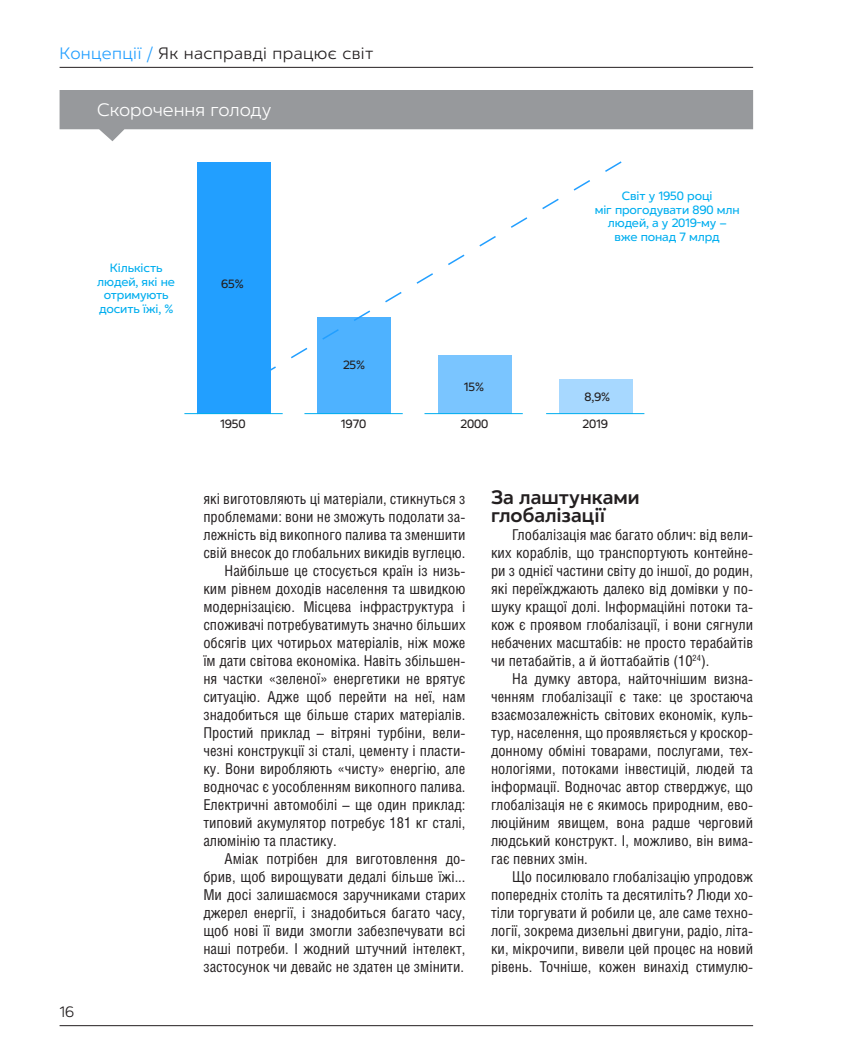
<style>
.page{position:relative;width:851px;height:1063px;background:#fff}
.page>*{position:absolute;margin:0;border:0;box-sizing:border-box;transform-origin:0 0}
.Point{font:700 19.5px/18px "Kyivstar Sans 108 700";color:#231f20}
.t1{font:18px "Kyivstar Sans 108 300";letter-spacing:-.005em;color:#fff}
.t2{font:16.5px "Kyivstar Sans 108 300";letter-spacing:.02em;color:#231f20}
.BT_UKR{font:15px/18px "Helios Cond C";color:#231f20;text-align:justify}
.t3{font:15px "Kyivstar Sans 108 300";color:#231f20}
.to_draw{font:500 12px/13.5px "Kyivstar Sans 108 500";letter-spacing:-.01em;color:#00aeef;text-align:center}
.to_draw-2{font:500 12px "Kyivstar Sans 108 500";letter-spacing:-.01em;color:#231f20}
.s1{color:#229fff}
</style>
<div class="page">
<hr style="left:60px;top:1025px;width:693px;height:1px;background:#231f20">
<hr style="left:60px;top:67px;width:693px;height:1px;background:#231f20">
<svg style="left:60px;top:90px;width:693px;height:51px"></svg>
<div style="left:558px;top:379px;width:74px;height:35px;background:#a7d8ff"></div>
<svg style="left:195px;top:161px;width:428px;height:254px"></svg>
<hr style="left:184px;top:413px;width:99px;height:1px;background:#00aeef">
<hr style="left:304px;top:413px;width:98px;height:1px;background:#00aeef">
<hr style="left:424px;top:413px;width:98px;height:1px;background:#00aeef">
<hr style="left:546px;top:413px;width:98px;height:1px;background:#00aeef">
<p class="t2" style="left:60px;top:45px;width:315px"><span class="s1">Концепції /</span> Як насправді працює світ</p>
<p class="t1" style="left:97px;top:100px;width:176px">Скорочення голоду</p>
<p class="to_draw" style="left:97px;top:262px;width:79px">Кількість людей, які не отримують досить їжі, %</p>
<p class="to_draw-2" style="left:221px;top:278px;width:24px">65%</p>
<p class="to_draw-2" style="left:343px;top:359px;width:23px">25%</p>
<p class="to_draw-2" style="left:464px;top:381px;width:22px">15%</p>
<p class="to_draw" style="left:594px;top:190px;width:146px">Світ у 1950 році<br>міг прогодувати 890 млн людей, а у 2019-му –<br>вже понад 7 млрд</p>
<p class="to_draw-2" style="left:584px;top:390px;width:27px">8,9%</p>
<p class="to_draw-2" style="left:220px;top:418px;width:27px">1950</p>
<p class="to_draw-2" style="left:341px;top:418px;width:27px">1970</p>
<p class="to_draw-2" style="left:460px;top:418px;width:29px">2000</p>
<p class="to_draw-2" style="left:582px;top:418px;width:27px">2019</p>
<p class="t3" style="left:60px;top:1004px;width:16px">16</p>
<p class="BT_UKR" style="left:203px;top:489px;width:263px">які виготовляють ці матеріали, стикнуться з проблемами: вони не зможуть подолати за&shy;лежність від викопного палива та зменшити свій внесок до глобальних викидів вуглецю.</p>
<p class="BT_UKR" style="left:203px;top:561px;width:263px;text-indent:21px">Найбільше це стосується країн із низь&shy;ким рівнем доходів населення та швидкою модернізацією. Місцева інфраструктура і споживачі потребуватимуть значно більших обсягів цих чотирьох матеріалів, ніж може їм дати світова економіка. Навіть збільшен&shy;ня частки «зеленої» енергетики не врятує ситуацію. Адже щоб перейти на неї, нам знадобиться ще більше старих матеріалів.<br>Простий приклад – вітряні турбіни, вели&shy;чезні конструкції зі сталі, цементу і пласти&shy;ку. Вони виробляють «чисту» енергію, але водночас є уособленням викопного палива.<br>Електричні автомобілі – ще один приклад: типовий акумулятор потребує 181 кг сталі, алюмінію та пластику.</p>
<p class="BT_UKR" style="left:203px;top:849px;width:263px;text-indent:21px">Аміак потрібен для виготовлення до&shy;брив, щоб вирощувати дедалі більше їжі...<br>Ми досі залишаємося заручниками старих джерел енергії, і знадобиться багато часу, щоб нові її види змогли забезпечувати всі наші потреби. І жодний штучний інтелект, застосунок чи девайс не здатен це змінити.</p>
<p class="Point" style="left:491px;top:489px;width:150px">За лаштунками глобалізації</p>
<p class="BT_UKR" style="left:491px;top:525px;width:263px;text-indent:21px">Глобалізація має багато облич: від вели&shy;ких кораблів, що транспортують контейне&shy;ри з однієї частини світу до іншої, до родин, які переїжджають далеко від домівки у по&shy;шуку кращої долі. Інформаційні потоки та&shy;кож є проявом глобалізації, і вони сягнули небачених масштабів: не просто терабайтів чи петабайтів, а й йоттабайтів (10<sup>24</sup>).</p>
<p class="BT_UKR" style="left:491px;top:669px;width:263px;text-indent:21px">На думку автора, найточнішим визна&shy;ченням глобалізації є таке: це зростаюча взаємозалежність світових економік, куль&shy;тур, населення, що проявляється у кроскор&shy;донному обміні товарами, послугами, тех&shy;нологіями, потоками інвестицій, людей та інформації. Водночас автор стверджує, що глобалізація не є якимось природним, ево&shy;люційним явищем, вона радше черговий людський конструкт. І, можливо, він вима&shy;гає певних змін.</p>
<p class="BT_UKR" style="left:491px;top:867px;width:263px;text-indent:21px">Що посилювало глобалізацію упродовж попередніх століть та десятиліть? Люди хо&shy;тіли торгувати й робили це, але саме техно&shy;логії, зокрема дизельні двигуни, радіо, літа&shy;ки, мікрочипи, вивели цей процес на новий рівень. Точніше, кожен винахід стимулю-</p>
</div>
